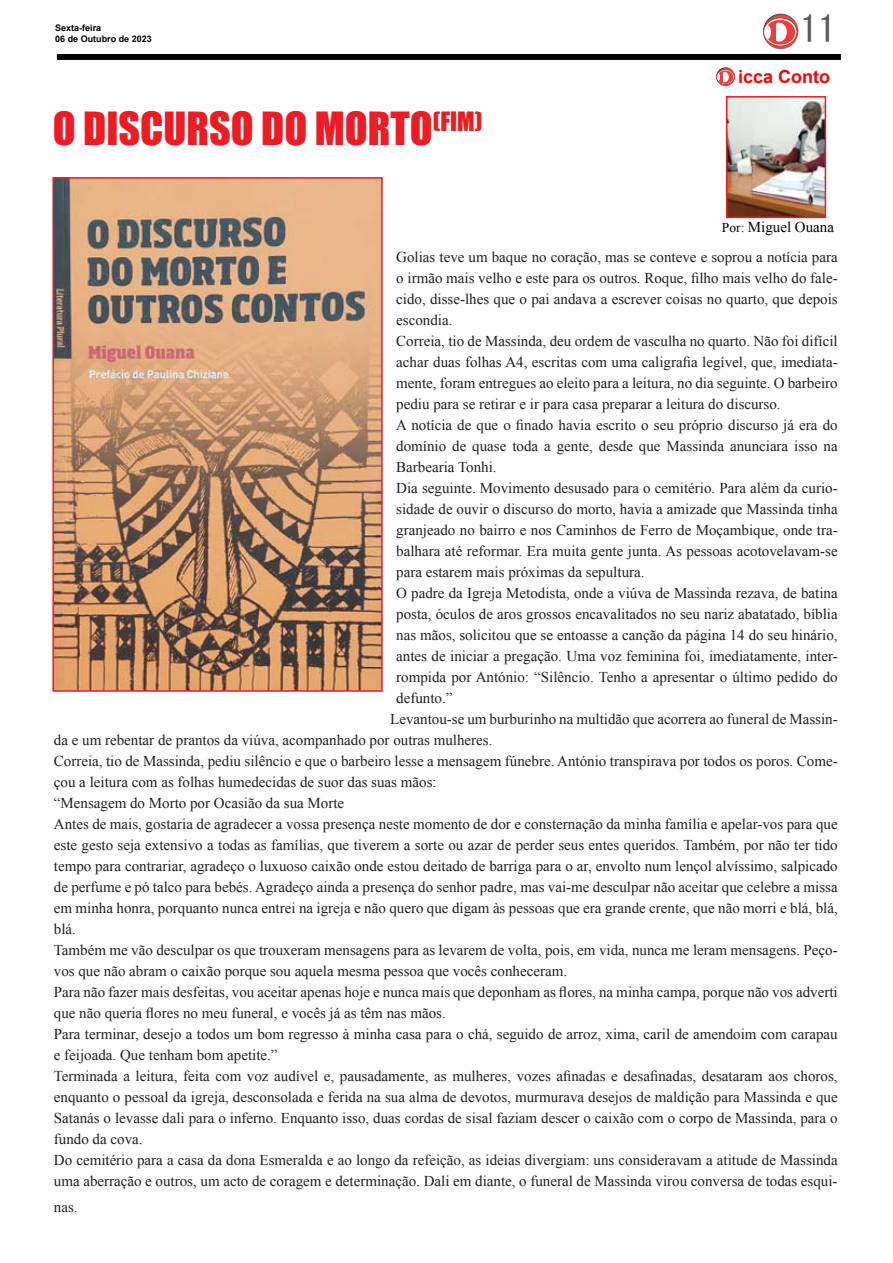
<style>
.page{position:relative;width:893px;height:1263px;background:#fff}
.page>*{position:absolute;margin:0;border:0;box-sizing:border-box;transform-origin:0 0}
.t1{font:42px "Impact";color:#ed1c24}
.t2{font:36px "MS Gothic";color:#58595b}
.t3{font:24.45px "Impact";color:#ed1c24}
.t4{font:700 18px "Arial";color:#fe0000}
.t5{font:15px "Times New Roman";color:#1f1f1f}
.t6{font:15px "Times New Roman";color:#000}
.t7{font:700 9px/10.8px "Arial";color:#000}
.s1{font-size:13.5px}
</style>
<div class="page">
<div style="left:57px;top:54px;width:784px;height:6px;background:#000"></div>
<svg style="left:763px;top:14px;width:35px;height:35px"></svg>
<svg style="left:764px;top:18px;width:33px;height:28px"></svg>
<div style="left:763px;top:18px;width:34px;height:28px;border:1px solid #d9322f;border-radius:50%"></div>
<div style="left:765px;top:20px;width:30px;height:25px;background:#ef3e3d;border-radius:50%"></div>
<div style="left:765px;top:26px;width:6px;height:13px;background:#fff;border-radius:50%"></div>
<div style="left:772px;top:23px;width:15px;height:19px;background:#fff;border-radius:50%"></div>
<hr style="left:772px;top:22px;width:4px;height:20px;background:#ef3e3d">
<svg style="left:716px;top:67px;width:19px;height:19px"></svg>
<svg style="left:716px;top:70px;width:18px;height:15px"></svg>
<div style="left:716px;top:69px;width:18px;height:16px;border:1px solid #d9322f;border-radius:50%"></div>
<div style="left:717px;top:71px;width:16px;height:13px;background:#ef3e3d;border-radius:50%"></div>
<div style="left:721px;top:72px;width:8px;height:10px;background:#fff;border-radius:50%"></div>
<svg style="left:717px;top:72px;width:6px;height:10px"></svg>
<img style="left:728px;top:98px;width:96px;height:118px">
<div style="left:726px;top:96px;width:100px;height:122px;border:1px solid #ed1c24"></div>
<img style="left:55px;top:180px;width:325px;height:509px">
<div style="left:52px;top:177px;width:331px;height:515px;border:2px solid #ed1c24"></div>
<p class="t7" style="left:55px;top:23px;width:98px">Sexta-feira<br>06 de Outubro de 2023</p>
<h1 class="t1" style="left:53px;top:96px;width:76px">O DISCURSO</h1>
<h1 class="t1" style="left:261px;top:96px;width:106px">DO MORTO</h1>
<h3 class="t3" style="left:433px;top:102px;width:51px">(FIM)</h3>
<h2 class="t2" style="left:800px;top:11px;width:37px">11</h2>
<p class="t4" style="left:738px;top:64px;width:94px">icca Conto</p>
<p class="t6" style="left:722px;top:217px;width:114px"><span class="s1">Por:</span> Miguel Ouana</p>
<p class="t5" style="left:396px;top:247px;width:443px">Golias teve um baque no coração, mas se conteve e soprou a notícia para</p>
<p class="t5" style="left:396px;top:268px;width:443px">o irmão mais velho e este para os outros. Roque, filho mais velho do fale-</p>
<p class="t5" style="left:396px;top:289px;width:443px">cido, disse-lhes que o pai andava a escrever coisas no quarto, que depois</p>
<p class="t5" style="left:396px;top:310px;width:58px">escondia.</p>
<p class="t5" style="left:396px;top:331px;width:443px">Correia, tio de Massinda, deu ordem de vasculha no quarto. Não foi difícil</p>
<p class="t5" style="left:396px;top:352px;width:443px">achar duas folhas A4, escritas com uma caligrafia legível, que, imediata-</p>
<p class="t5" style="left:396px;top:373px;width:443px">mente, foram entregues ao eleito para a leitura, no dia seguinte. O barbeiro</p>
<p class="t5" style="left:396px;top:394px;width:386px">pediu para se retirar e ir para casa preparar a leitura do discurso.</p>
<p class="t5" style="left:396px;top:415px;width:443px">A notícia de que o finado havia escrito o seu próprio discurso já era do</p>
<p class="t5" style="left:396px;top:436px;width:443px">domínio de quase toda a gente, desde que Massinda anunciara isso na</p>
<p class="t5" style="left:396px;top:457px;width:102px">Barbearia Tonhi.</p>
<p class="t5" style="left:396px;top:478px;width:443px">Dia seguinte. Movimento desusado para o cemitério. Para além da curio-</p>
<p class="t5" style="left:396px;top:499px;width:443px">sidade de ouvir o discurso do morto, havia a amizade que Massinda tinha</p>
<p class="t5" style="left:396px;top:520px;width:443px">granjeado no bairro e nos Caminhos de Ferro de Moçambique, onde tra-</p>
<p class="t5" style="left:396px;top:541px;width:443px">balhara até reformar. Era muita gente junta. As pessoas acotovelavam-se</p>
<p class="t5" style="left:396px;top:562px;width:250px">para estarem mais próximas da sepultura.</p>
<p class="t5" style="left:396px;top:583px;width:443px">O padre da Igreja Metodista, onde a viúva de Massinda rezava, de batina</p>
<p class="t5" style="left:396px;top:604px;width:443px">posta, óculos de aros grossos encavalitados no seu nariz abatatado, bíblia</p>
<p class="t5" style="left:396px;top:625px;width:443px">nas mãos, solicitou que se entoasse a canção da página 14 do seu hinário,</p>
<p class="t5" style="left:396px;top:646px;width:443px">antes de iniciar a pregação. Uma voz feminina foi, imediatamente, inter-</p>
<p class="t5" style="left:396px;top:667px;width:443px">rompida por António: “Silêncio. Tenho a apresentar o último pedido do</p>
<p class="t5" style="left:396px;top:688px;width:58px">defunto.”</p>
<p class="t5" style="left:390px;top:709px;width:449px">Levantou-se um burburinho na multidão que acorrera ao funeral de Massin-</p>
<p class="t5" style="left:54px;top:730px;width:440px">da e um rebentar de prantos da viúva, acompanhado por outras mulheres.</p>
<p class="t5" style="left:54px;top:751px;width:785px">Correia, tio de Massinda, pediu silêncio e que o barbeiro lesse a mensagem fúnebre. António transpirava por todos os poros. Come-</p>
<p class="t5" style="left:54px;top:772px;width:384px">çou a leitura com as folhas humedecidas de suor das suas mãos:</p>
<p class="t5" style="left:54px;top:793px;width:292px">“Mensagem do Morto por Ocasião da sua Morte</p>
<p class="t5" style="left:54px;top:814px;width:785px">Antes de mais, gostaria de agradecer a vossa presença neste momento de dor e consternação da minha família e apelar-vos para que</p>
<p class="t5" style="left:54px;top:835px;width:785px">este gesto seja extensivo a todas as famílias, que tiverem a sorte ou azar de perder seus entes queridos. Também, por não ter tido</p>
<p class="t5" style="left:54px;top:856px;width:785px">tempo para contrariar, agradeço o luxuoso caixão onde estou deitado de barriga para o ar, envolto num lençol alvíssimo, salpicado</p>
<p class="t5" style="left:54px;top:877px;width:785px">de perfume e pó talco para bebés. Agradeço ainda a presença do senhor padre, mas vai-me desculpar não aceitar que celebre a missa</p>
<p class="t5" style="left:54px;top:898px;width:785px">em minha honra, porquanto nunca entrei na igreja e não quero que digam às pessoas que era grande crente, que não morri e blá, blá,</p>
<p class="t5" style="left:54px;top:919px;width:24px">blá.</p>
<p class="t5" style="left:54px;top:940px;width:785px">Também me vão desculpar os que trouxeram mensagens para as levarem de volta, pois, em vida, nunca me leram mensagens. Peço-</p>
<p class="t5" style="left:54px;top:961px;width:515px">vos que não abram o caixão porque sou aquela mesma pessoa que vocês conheceram.</p>
<p class="t5" style="left:54px;top:982px;width:785px">Para não fazer mais desfeitas, vou aceitar apenas hoje e nunca mais que deponham as flores, na minha campa, porque não vos adverti</p>
<p class="t5" style="left:54px;top:1003px;width:393px">que não queria flores no meu funeral, e vocês já as têm nas mãos.</p>
<p class="t5" style="left:54px;top:1024px;width:785px">Para terminar, desejo a todos um bom regresso à minha casa para o chá, seguido de arroz, xima, caril de amendoim com carapau</p>
<p class="t5" style="left:54px;top:1045px;width:225px">e feijoada. Que tenham bom apetite.”</p>
<p class="t5" style="left:54px;top:1066px;width:785px">Terminada a leitura, feita com voz audível e, pausadamente, as mulheres, vozes afinadas e desafinadas, desataram aos choros,</p>
<p class="t5" style="left:54px;top:1087px;width:785px">enquanto o pessoal da igreja, desconsolada e ferida na sua alma de devotos, murmurava desejos de maldição para Massinda e que</p>
<p class="t5" style="left:54px;top:1108px;width:785px">Satanás o levasse dali para o inferno. Enquanto isso, duas cordas de sisal faziam descer o caixão com o corpo de Massinda, para o</p>
<p class="t5" style="left:54px;top:1129px;width:90px">fundo da cova.</p>
<p class="t5" style="left:54px;top:1150px;width:785px">Do cemitério para a casa da dona Esmeralda e ao longo da refeição, as ideias divergiam: uns consideravam a atitude de Massinda</p>
<p class="t5" style="left:54px;top:1171px;width:785px">uma aberração e outros, um acto de coragem e determinação. Dali em diante, o funeral de Massinda virou conversa de todas esqui-</p>
<p class="t5" style="left:54px;top:1197px;width:25px">nas.</p>
</div>
